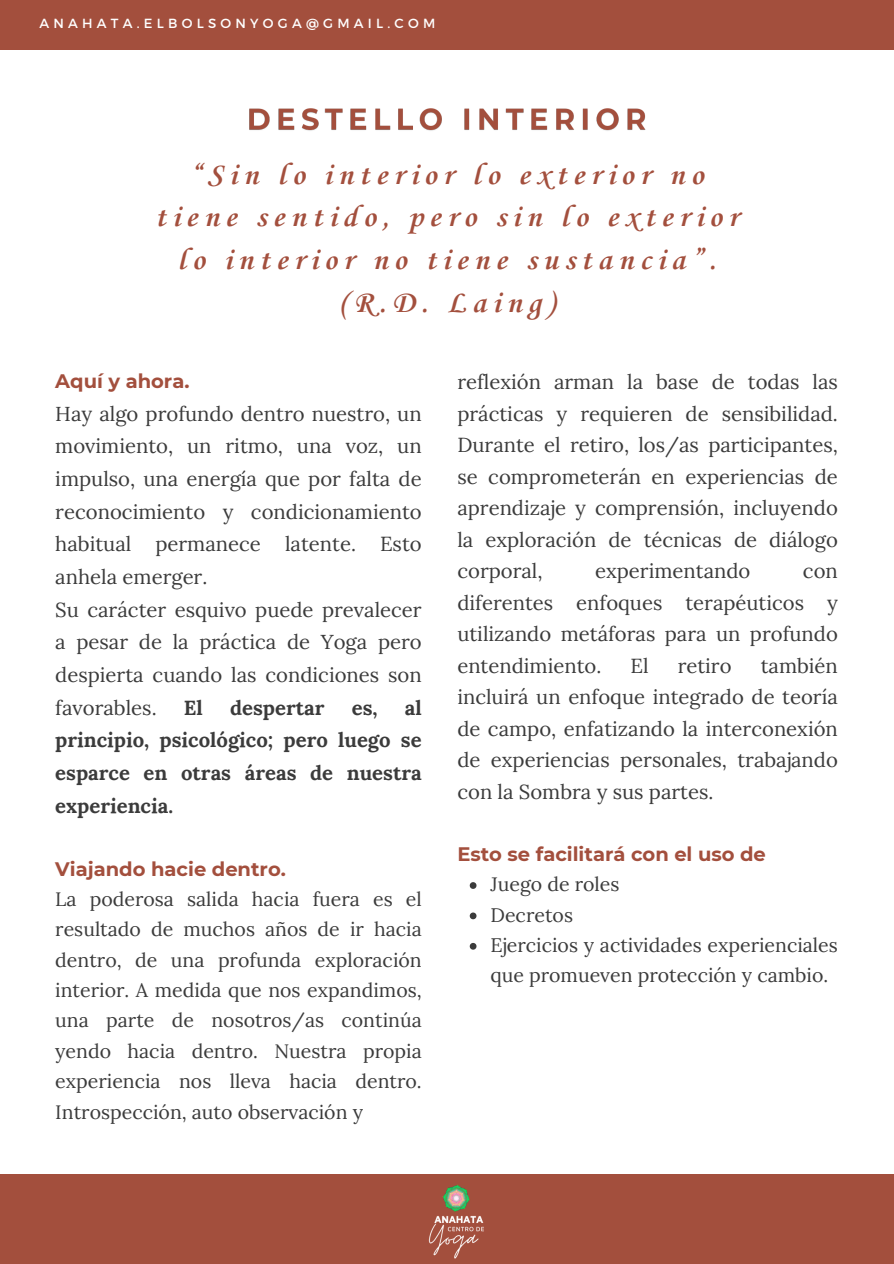
<style>
.page{position:relative;width:894px;height:1264px;background:#fff}
.page>*{position:absolute;margin:0;border:0;box-sizing:border-box;transform-origin:0 0}
.t1{font:700 31.2px/42.8px "Corsiva";letter-spacing:.19em;color:#a34f3d;text-align:center}
.t2{font:20.25px/31.5px "Lora";color:#3b3b3b;text-align:justify}
.t3{font:700 20.25px/32.7px "Lora";color:#3b3b3b;text-align:justify}
.t4{font:19.5px/30.3px "Lora";color:#3b3b3b}
.t5{font:700 19.5px "Montserrat";color:#a34f3d}
.t6{font:13.2px "Montserrat";letter-spacing:.32em;color:#fff}
.s1{font-family:"Montserrat";font-weight:700;color:#a34f3d}
</style>
<div class="page">
<div style="left:0;top:0;width:893px;height:50px;background:#a34f3d"></div>
<svg style="left:469px;top:882px;width:7px;height:6px"></svg>
<svg style="left:469px;top:912px;width:7px;height:7px"></svg>
<svg style="left:469px;top:943px;width:7px;height:6px"></svg>
<div style="left:0;top:1174px;width:893px;height:89px;background:#a34f3d"></div>
<img style="left:428px;top:1184px;width:56px;height:75px">
<img style="left:249px;top:108px;width:397px;height:23px">
<p class="t6" style="left:39px;top:15px;width:397px">ANAHATA.ELBOLSONYOGA@GMAIL.COM</p>
<h4 class="t1" style="left:155px;top:155px;width:584px">“Sin lo interior lo exterior no tiene sentido, pero sin lo exterior lo interior no tiene sustancia”. (R.D. Laing)</h4>
<p class="t5" style="left:55px;top:369px;width:136px">Aquí y ahora.</p>
<p class="t2" style="left:55px;top:397px;width:368px;line-height:32.7px;text-align:left">Hay algo profundo dentro nuestro, un movimiento, un ritmo, una voz, un impulso, una energía que por falta de reconocimiento y condicionamiento habitual permanece latente. Esto anhela emerger.<br>Su carácter esquivo puede prevalecer a pesar de la práctica de Yoga pero despierta cuando las condiciones son favorables.</p>
<p class="t3" style="left:55px;top:690px;width:368px;text-indent:349px">al principio, psicológico; pero luego se esparce en otras áreas de nuestra experiencia.</p>
<p class="t3" style="left:184px;top:690px;width:20px">El</p>
<p class="t3" style="left:230px;top:690px;width:96px">despertar</p>
<p class="t3" style="left:351px;top:690px;width:27px">es,</p>
<h2 class="t4" style="left:55px;top:853px;width:368px"><span class="s1">Viajando hacie dentro.<br></span>La poderosa salida hacia fuera es el resultado de muchos años de ir hacia dentro, de una profunda exploración interior. A medida que nos expandimos, una parte de nosotros/as continúa yendo hacia dentro. Nuestra propia experiencia nos lleva hacia dentro.<br>Introspección, auto observación y</h2>
<h4 class="t2" style="left:457px;top:366px;width:382px">reflexión arman la base de todas las prácticas y requieren de sensibilidad.<br>Durante el retiro, los/as participantes, se comprometerán en experiencias de aprendizaje y comprensión, incluyendo la exploración de técnicas de diálogo corporal,</h4>
<h4 class="t2" style="left:595px;top:555px;width:157px">experimentando</h4>
<h4 class="t2" style="left:457px;top:555px;width:382px;text-indent:345px">con diferentes enfoques terapéuticos y utilizando metáforas para un profundo entendimiento.</h4>
<h4 class="t2" style="left:457px;top:649px;width:382px;text-indent:303px">también incluirá un enfoque integrado de teoría de campo, enfatizando la interconexión de experiencias personales, trabajando con la Sombra y sus partes.</h4>
<h4 class="t2" style="left:630px;top:649px;width:20px">El</h4>
<h4 class="t2" style="left:677px;top:649px;width:55px">retiro</h4>
<h4 class="t5" style="left:457px;top:841px;width:310px">Esto se facilitará con el uso de</h4>
<h3 class="t4" style="left:490px;top:868px;width:130px">Juego de roles</h3>
<p class="t4" style="left:490px;top:899px;width:84px">Decretos</p>
<p class="t4" style="left:490px;top:929px;width:349px">Ejercicios y actividades experienciales que promueven protección y cambio.</p>
</div>
